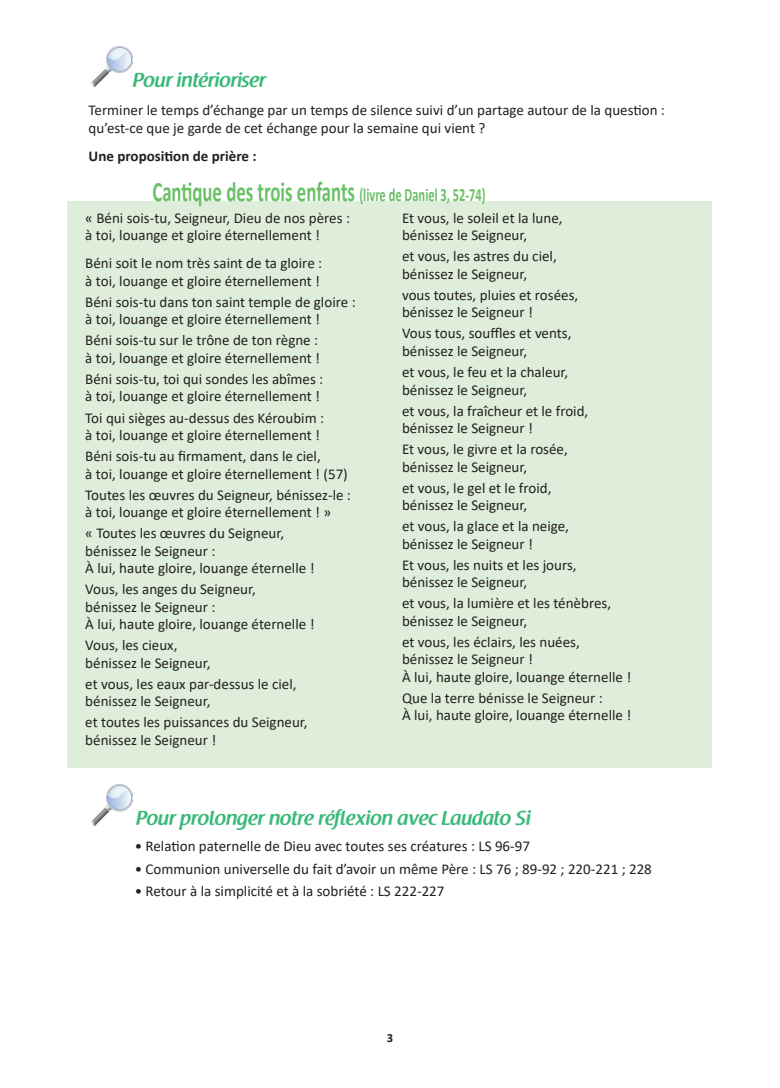
<style>
.page{position:relative;width:780px;height:1088px;background:#fff}
.page>*{position:absolute;margin:0;border:0;box-sizing:border-box;transform-origin:0 0}
.t1{font:700 28.12px "Calibri";color:#6bc067;scale:.67 1}
.t2{font:600 20px "Raspoutine";color:#39b97a}
.t3{font:15px/17.5px "Calibri";color:#231f20}
.t4{font:700 15px "Calibri";color:#231f20}
.t5{font:700 12.5px "Calibri";color:#231f20}
.s1{font-size:18.75px}
</style>
<div class="page">
<img style="left:91px;top:46px;width:42px;height:41px">
<img style="left:91px;top:784px;width:42px;height:41px">
<div style="left:68px;top:201px;width:643px;height:566px;background:#dfeedb"></div>
<h2 class="t2" style="left:133px;top:69px;width:134px">Pour intérioriser</h2>
<p class="t3" style="left:89px;top:101px;width:578px">Terminer le temps d’échange par un temps de silence suivi d’un partage autour de la question : qu’est-ce que je garde de cet échange pour la semaine qui vient ?</p>
<p class="t4" style="left:89px;top:145px;width:169px">Une proposition de prière :</p>
<h1 class="t1" style="left:152px;top:172px;width:499px">Cantique des trois enfants <span class="s1">(livre de Daniel 3, 52-74)</span></h1>
<p class="t3" style="left:85px;top:209px;width:266px">« Béni sois-tu, Seigneur, Dieu de nos pères : à toi, louange et gloire éternellement !</p>
<p class="t3" style="left:85px;top:254px;width:238px">Béni soit le nom très saint de ta gloire : à toi, louange et gloire éternellement !</p>
<p class="t3" style="left:85px;top:293px;width:272px">Béni sois-tu dans ton saint temple de gloire : à toi, louange et gloire éternellement !</p>
<p class="t3" style="left:85px;top:331px;width:236px">Béni sois-tu sur le trône de ton règne : à toi, louange et gloire éternellement !</p>
<p class="t3" style="left:85px;top:370px;width:239px">Béni sois-tu, toi qui sondes les abîmes : à toi, louange et gloire éternellement !</p>
<p class="t3" style="left:85px;top:408px;width:240px">Toi qui sièges au-dessus des Kéroubim : à toi, louange et gloire éternellement !</p>
<p class="t3" style="left:85px;top:447px;width:264px">Béni sois-tu au firmament, dans le ciel,<br>à toi, louange et gloire éternellement ! (57)</p>
<p class="t3" style="left:85px;top:485px;width:267px">Toutes les œuvres du Seigneur, bénissez-le : à toi, louange et gloire éternellement ! »</p>
<p class="t3" style="left:85px;top:524px;width:231px">« Toutes les œuvres du Seigneur, bénissez le Seigneur :<br>À lui, haute gloire, louange éternelle !</p>
<p class="t3" style="left:85px;top:580px;width:231px">Vous, les anges du Seigneur,<br>bénissez le Seigneur :<br>À lui, haute gloire, louange éternelle !</p>
<p class="t3" style="left:85px;top:636px;width:127px">Vous, les cieux, bénissez le Seigneur,</p>
<p class="t3" style="left:85px;top:675px;width:213px">et vous, les eaux par-dessus le ciel, bénissez le Seigneur,</p>
<p class="t3" style="left:85px;top:713px;width:224px">et toutes les puissances du Seigneur, bénissez le Seigneur !</p>
<p class="t3" style="left:402px;top:209px;width:162px">Et vous, le soleil et la lune, bénissez le Seigneur,</p>
<p class="t3" style="left:402px;top:247px;width:156px">et vous, les astres du ciel, bénissez le Seigneur,</p>
<p class="t3" style="left:402px;top:286px;width:178px">vous toutes, pluies et rosées, bénissez le Seigneur !</p>
<p class="t3" style="left:402px;top:324px;width:171px">Vous tous, souffles et vents, bénissez le Seigneur,</p>
<p class="t3" style="left:402px;top:363px;width:168px">et vous, le feu et la chaleur, bénissez le Seigneur,</p>
<p class="t3" style="left:402px;top:401px;width:188px">et vous, la fraîcheur et le froid, bénissez le Seigneur !</p>
<p class="t3" style="left:402px;top:440px;width:167px">Et vous, le givre et la rosée, bénissez le Seigneur,</p>
<p class="t3" style="left:402px;top:478px;width:151px">et vous, le gel et le froid, bénissez le Seigneur,</p>
<p class="t3" style="left:402px;top:517px;width:168px">et vous, la glace et la neige, bénissez le Seigneur !</p>
<p class="t3" style="left:402px;top:556px;width:176px">Et vous, les nuits et les jours, bénissez le Seigneur,</p>
<p class="t3" style="left:402px;top:594px;width:210px">et vous, la lumière et les ténèbres, bénissez le Seigneur,</p>
<p class="t3" style="left:402px;top:633px;width:231px">et vous, les éclairs, les nuées, bénissez le Seigneur !<br>À lui, haute gloire, louange éternelle !</p>
<p class="t3" style="left:402px;top:689px;width:231px">Que la terre bénisse le Seigneur :<br>À lui, haute gloire, louange éternelle !</p>
<h2 class="t2" style="left:136px;top:807px;width:396px">Pour prolonger notre réflexion avec Laudato Si</h2>
<p class="t3" style="left:135px;top:837px;width:397px">• Relation paternelle de Dieu avec toutes ses créatures : LS 96-97</p>
<p class="t3" style="left:135px;top:859px;width:518px">• Communion universelle du fait d’avoir un même Père : LS 76 ; 89-92 ; 220-221 ; 228</p>
<p class="t3" style="left:135px;top:882px;width:311px">• Retour à la simplicité et à la sobriété : LS 222-227</p>
<p class="t5" style="left:387px;top:1029px;width:8px">3</p>
</div>
